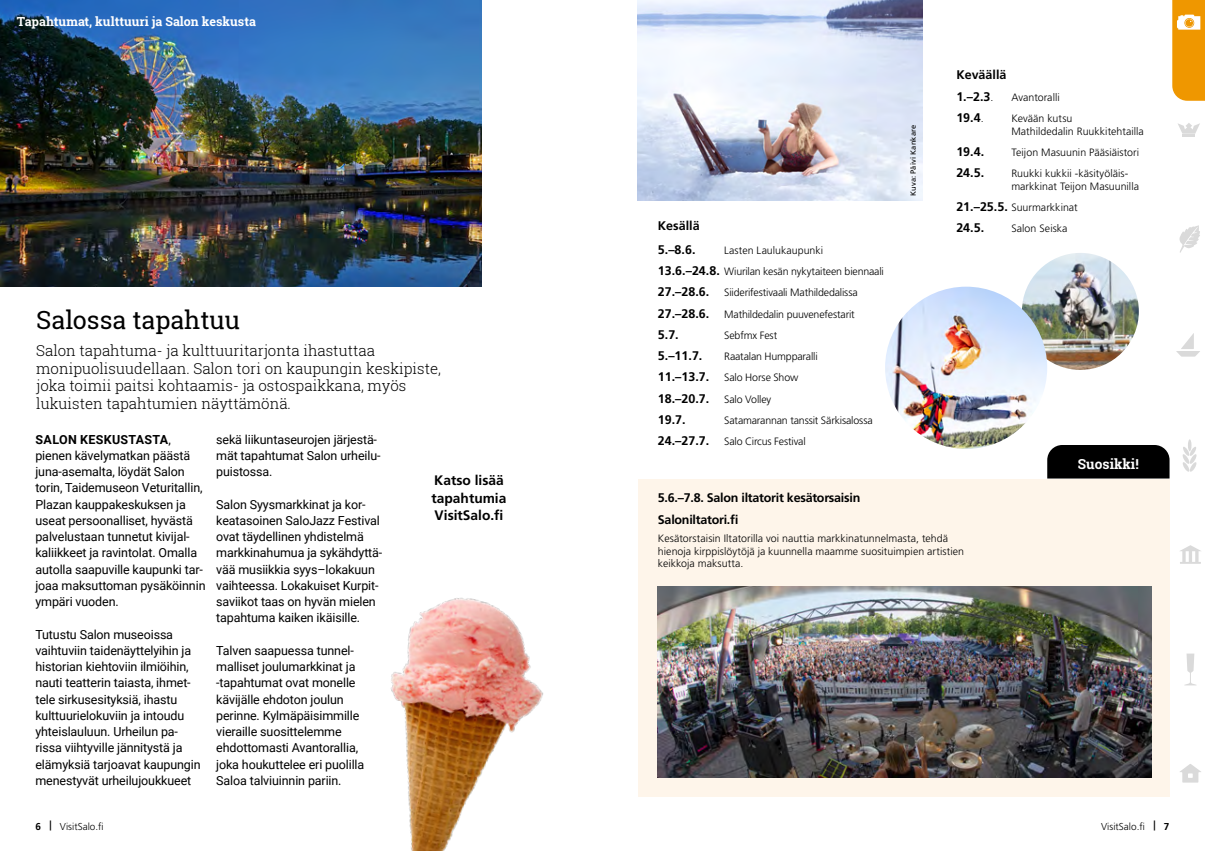
<style>
.page{position:relative;width:1205px;height:851px;background:#fff}
.page>*{position:absolute;margin:0;border:0;box-sizing:border-box;transform-origin:0 0}
.Artikkeli_otsikot_H1{font:25px "Roboto Slab";color:#000}
.Artikkeli_Ingressi_Roboto_Slab_12_pt{font:300 15px/17.5px "Roboto Slab";color:#000}
.t1{font:700 13.75px/17.5px "Frutiger LT Pro";color:#000}
.t2{font:700 13.75px "Roboto Slab";color:#fff}
.t3{font:12.5px/16.2px "Roboto";letter-spacing:-.01em;color:#000}
.Moduulien_otsikot_H2{font:700 12.5px/21.2px "Frutiger LT Pro";letter-spacing:-.02em;color:#000}
.t4{font:700 12.5px "Roboto Slab";color:#fff}
.Moduulien_otsikot_H2-2{font:700 12.5px "Frutiger LT Pro";color:#000}
.Moduulien_otsikot_H2-3{font:300 10.62px/12.5px "Frutiger LT Std";color:#000}
.t5{font:300 10px "Frutiger LT Std";color:#000}
.t6{font:7.5px "Frutiger LT Std";letter-spacing:.02em;color:#000}
.s1{font-weight:700}
.s2{font-family:"Frutiger LT Pro";font-weight:700;font-size:12.5px}
.s3{font-family:"Frutiger LT Std";font-weight:300;font-size:10.62px}
</style>
<div class="page">
<img style="left:0;top:0;width:482px;height:286px">
<svg style="left:1180px;top:545px;width:21px;height:18px"></svg>
<svg style="left:1185px;top:653px;width:11px;height:32px"></svg>
<svg style="left:1180px;top:764px;width:21px;height:18px"></svg>
<svg style="left:1179px;top:225px;width:21px;height:28px"></svg>
<svg style="left:1172px;top:0;width:33px;height:101px;background:#f0a11a"></svg>
<svg style="left:1178px;top:123px;width:22px;height:14px"></svg>
<svg style="left:1182px;top:439px;width:15px;height:33px"></svg>
<svg style="left:1176px;top:333px;width:24px;height:23px"></svg>
<div style="left:1047px;top:445px;width:122px;height:33px;background:#000"></div>
<div style="left:638px;top:478px;width:531px;height:318px;background:#fef5ea"></div>
<img style="left:391px;top:597px;width:152px;height:253px">
<img style="left:638px;top:0;width:284px;height:200px">
<img style="left:658px;top:586px;width:494px;height:191px">
<img style="left:1022px;top:253px;width:117px;height:117px;border-radius:58px">
<img style="left:885px;top:286px;width:162px;height:163px;border-radius:81px">
<p class="t4" style="left:17px;top:13px;width:240px">Tapahtumat, kulttuuri ja Salon keskusta</p>
<h1 class="Artikkeli_otsikot_H1" style="left:36px;top:302px;width:205px">Salossa tapahtuu</h1>
<p class="Artikkeli_Ingressi_Roboto_Slab_12_pt" style="left:36px;top:342px;width:406px">Salon tapahtuma- ja kulttuuritarjonta ihastuttaa monipuolisuudellaan. Salon tori on kaupungin keskipiste, joka toimii paitsi kohtaamis- ja ostospaikkana, myös lukuisten tapahtumien näyttämönä.</p>
<p class="t3" style="left:35px;top:430px;width:172px"><span class="s1">SALON KESKUSTASTA</span>, pienen kävelymatkan päästä juna-asemalta, löydät Salon torin, Taidemuseon Veturitallin,<br>Plazan kauppakeskuksen ja useat persoonalliset, hyvästä palvelustaan tunnetut kivijal&shy;kaliikkeet ja ravintolat. Omalla autolla saapuville kaupunki tar&shy;joaa maksuttoman pysäköinnin ympäri vuoden.</p>
<p class="t3" style="left:35px;top:625px;width:167px">Tutustu Salon museoissa vaihtuviin taidenäyttelyihin ja historian kiehtoviin ilmiöihin, nauti teatterin taiasta, ihmet&shy;tele sirkusesityksiä, ihastu kulttuurielokuviin ja intoudu yhteislauluun. Urheilun pa&shy;rissa viihtyville jännitystä ja elämyksiä tarjoavat kaupungin menestyvät urheilujoukkueet</p>
<p class="t3" style="left:216px;top:430px;width:166px">sekä liikuntaseurojen järjestä&shy;mät tapahtumat Salon urheilu&shy;puistossa.</p>
<p class="t3" style="left:216px;top:495px;width:168px">Salon Syysmarkkinat ja kor&shy;keatasoinen SaloJazz Festival ovat täydellinen yhdistelmä markkinahumua ja sykähdyttä&shy;vää musiikkia syys–lokakuun vaihteessa. Lokakuiset Kurpit&shy;saviikot taas on hyvän mielen tapahtuma kaiken ikäisille.</p>
<p class="t3" style="left:216px;top:641px;width:150px">Talven saapuessa tunnel&shy;malliset joulumarkkinat ja -tapahtumat ovat monelle kävijälle ehdoton joulun perinne. Kylmäpäisimmille vieraille suosittelemme ehdottomasti Avantorallia, joka houkuttelee eri puolilla<br>Saloa talviuinnin pariin.</p>
<p class="t5" style="left:35px;top:820px;width:70px"><span class="s1">6 |</span> VisitSalo.fi</p>
<p class="t1" style="left:431px;top:472px;width:76px">Katso lisää tapahtumia<br>VisitSalo.fi</p>
<p class="Moduulien_otsikot_H2-2" style="left:658px;top:218px;width:43px">Kesällä</p>
<p class="Moduulien_otsikot_H2" style="left:658px;top:239px;width:39px">5.–8.6.</p>
<p class="Moduulien_otsikot_H2-3" style="left:724px;top:244px;width:101px">Lasten Laulukaupunki</p>
<p class="Moduulien_otsikot_H2-3" style="left:658px;top:265px;width:227px"><span class="s2">13.6.–24.8.</span> Wiurilan kesän nykytaiteen biennaali</p>
<p class="Moduulien_otsikot_H2-3" style="left:658px;top:286px;width:201px"><span class="s2">27.–28.6.</span> Siiderifestivaali Mathildedalissa</p>
<p class="Moduulien_otsikot_H2-3" style="left:658px;top:308px;width:198px"><span class="s2">27.–28.6.</span> Mathildedalin puuvenefestarit</p>
<p class="Moduulien_otsikot_H2" style="left:658px;top:324px;width:22px">5.7.</p>
<p class="Moduulien_otsikot_H2-3" style="left:724px;top:329px;width:55px">Sebfmx Fest</p>
<p class="Moduulien_otsikot_H2" style="left:658px;top:345px;width:46px">5.–11.7.</p>
<p class="Moduulien_otsikot_H2-3" style="left:724px;top:350px;width:95px">Raatalan Humpparalli</p>
<p class="Moduulien_otsikot_H2-3" style="left:658px;top:371px;width:142px"><span class="s2">11.–13.7.</span> Salo Horse Show</p>
<p class="Moduulien_otsikot_H2-3" style="left:658px;top:393px;width:115px"><span class="s2">18.–20.7.</span> Salo Volley</p>
<p class="Moduulien_otsikot_H2" style="left:658px;top:409px;width:29px">19.7.</p>
<p class="Moduulien_otsikot_H2-3" style="left:724px;top:414px;width:150px">Satamarannan tanssit Särkisalossa</p>
<p class="Moduulien_otsikot_H2-3" style="left:658px;top:435px;width:149px"><span class="s2">24.–27.7.</span> Salo Circus Festival</p>
<p class="t6" style="left:909px;top:196px;width:72px;rotate:-90deg">Kuva: Päivi Kankare</p>
<p class="Moduulien_otsikot_H2-2" style="left:956px;top:68px;width:52px">Keväällä</p>
<p class="Moduulien_otsikot_H2" style="left:956px;top:86px;width:39px">1.–2.3<span class="s3">.</span></p>
<p class="Moduulien_otsikot_H2-3" style="left:1011px;top:91px;width:50px">Avantoralli</p>
<p class="Moduulien_otsikot_H2" style="left:956px;top:107px;width:29px">19.4<span class="s3">.</span></p>
<p class="Moduulien_otsikot_H2-3" style="left:1011px;top:112px;width:134px">Kevään kutsu<br>Mathildedalin Ruukkitehtailla</p>
<p class="Moduulien_otsikot_H2" style="left:956px;top:141px;width:29px">19.4.</p>
<p class="Moduulien_otsikot_H2-3" style="left:1011px;top:146px;width:129px">Teijon Masuunin Pääsiäistori</p>
<p class="Moduulien_otsikot_H2" style="left:956px;top:162px;width:29px">24.5.</p>
<p class="Moduulien_otsikot_H2-3" style="left:1011px;top:167px;width:129px">Ruukki kukkii -käsityöläis&shy;markkinat Teijon Masuunilla</p>
<p class="Moduulien_otsikot_H2-3" style="left:956px;top:201px;width:123px"><span class="s2">21.–25.5.</span> Suurmarkkinat</p>
<p class="Moduulien_otsikot_H2" style="left:956px;top:217px;width:29px">24.5.</p>
<p class="Moduulien_otsikot_H2-3" style="left:1011px;top:222px;width:58px">Salon Seiska</p>
<p class="t2" style="left:1078px;top:454px;width:62px">Suosikki!</p>
<p class="Moduulien_otsikot_H2" style="left:658px;top:487px;width:204px">5.6.–7.8. Salon iltatorit kesätorsaisin<br>Saloniltatori.fi</p>
<p class="Moduulien_otsikot_H2-3" style="left:658px;top:532px;width:308px">Kesätorstaisin Iltatorilla voi nauttia markkinatunnelmasta, tehdä hienoja kirppislöytöjä ja kuunnella maamme suosituimpien artistien keikkoja maksutta.</p>
<p class="t5" style="left:1101px;top:820px;width:70px">VisitSalo.fi <span class="s1">| 7</span></p>
</div>
